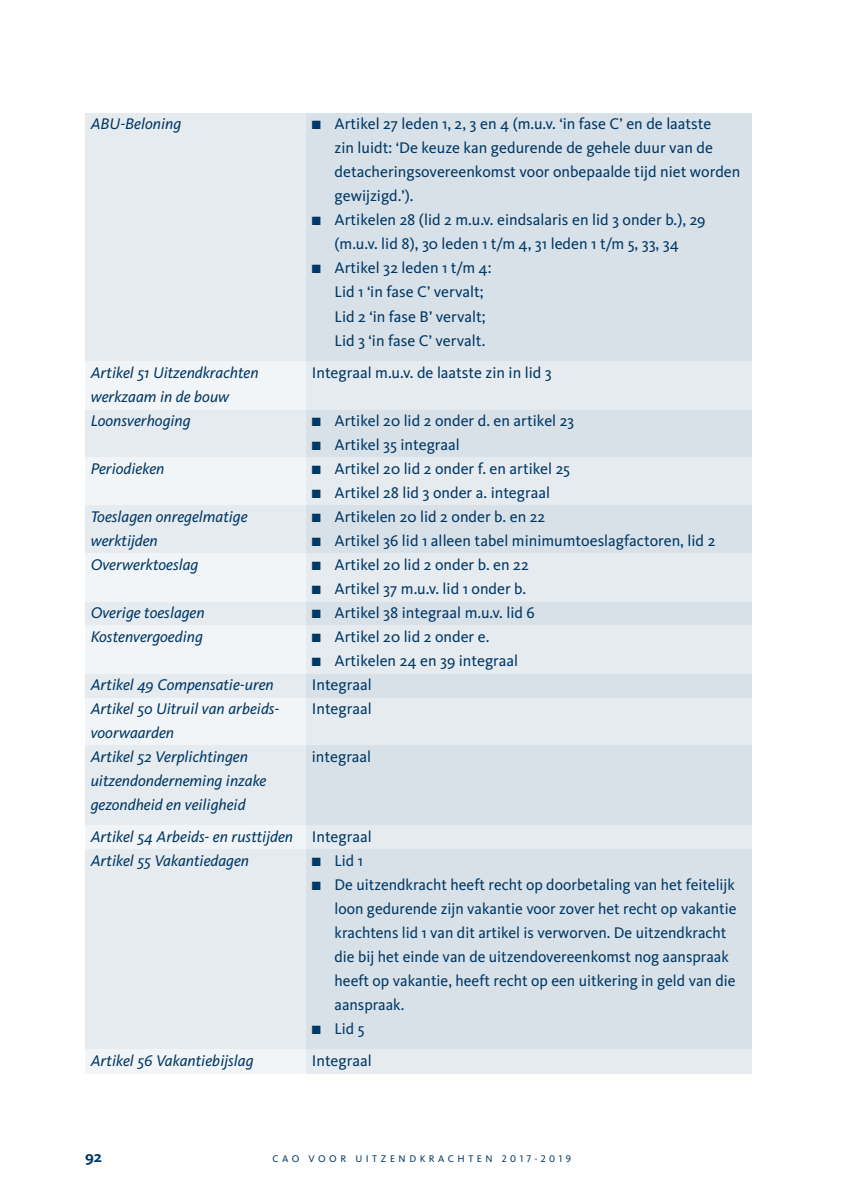
<style>
.page{position:relative;width:842px;height:1191px;background:#fff}
.page>*{position:absolute;margin:0;border:0;box-sizing:border-box;transform-origin:0 0}
.t1{font:16px/24px "Kievit";color:#003865}
.t2{font:italic 16px/24px "Kievit";color:#003865}
.t3{font:700 16px "Kievit";color:#003865}
.t4{font:10px "Kievit Book SC";letter-spacing:.35em;color:#003865}
.s1{font-style:normal}
</style>
<div class="page">
<div style="left:85px;top:113px;width:221px;height:248px;background:#e6ebf0"></div>
<div style="left:306px;top:113px;width:445px;height:248px;background:#d9e1e8"></div>
<div style="left:85px;top:361px;width:221px;height:48px;background:#f2f5f7"></div>
<div style="left:306px;top:361px;width:445px;height:48px;background:#e6ebf0"></div>
<div style="left:85px;top:409px;width:221px;height:48px;background:#e6ebf0"></div>
<div style="left:306px;top:409px;width:445px;height:48px;background:#d9e1e8"></div>
<div style="left:85px;top:457px;width:221px;height:48px;background:#f2f5f7"></div>
<div style="left:306px;top:457px;width:445px;height:48px;background:#e6ebf0"></div>
<div style="left:85px;top:506px;width:221px;height:48px;background:#e6ebf0"></div>
<div style="left:306px;top:506px;width:445px;height:48px;background:#d9e1e8"></div>
<div style="left:85px;top:553px;width:221px;height:48px;background:#f2f5f7"></div>
<div style="left:306px;top:553px;width:445px;height:48px;background:#e6ebf0"></div>
<div style="left:85px;top:601px;width:221px;height:24px;background:#e6ebf0"></div>
<div style="left:306px;top:601px;width:445px;height:24px;background:#d9e1e8"></div>
<div style="left:85px;top:625px;width:221px;height:48px;background:#f2f5f7"></div>
<div style="left:306px;top:625px;width:445px;height:48px;background:#e6ebf0"></div>
<div style="left:85px;top:673px;width:221px;height:24px;background:#e6ebf0"></div>
<div style="left:306px;top:673px;width:445px;height:24px;background:#d9e1e8"></div>
<div style="left:85px;top:697px;width:221px;height:48px;background:#f2f5f7"></div>
<div style="left:306px;top:697px;width:445px;height:48px;background:#e6ebf0"></div>
<div style="left:85px;top:745px;width:221px;height:80px;background:#e6ebf0"></div>
<div style="left:306px;top:745px;width:445px;height:80px;background:#d9e1e8"></div>
<div style="left:85px;top:825px;width:221px;height:24px;background:#f2f5f7"></div>
<div style="left:306px;top:825px;width:445px;height:24px;background:#e6ebf0"></div>
<div style="left:85px;top:849px;width:221px;height:200px;background:#e6ebf0"></div>
<div style="left:306px;top:849px;width:445px;height:200px;background:#d9e1e8"></div>
<div style="left:85px;top:1049px;width:221px;height:24px;background:#f2f5f7"></div>
<div style="left:306px;top:1049px;width:445px;height:24px;background:#e6ebf0"></div>
<p class="t2" style="left:91px;top:112px;width:92px">ABU-Beloning</p>
<p class="t1" style="left:334px;top:112px;width:407px;text-indent:-23px">■ Artikel 27 leden 1, 2, 3 en 4 (m.u.v. ‘in fase C’ en de laatste<br>zin luidt: ‘De keuze kan gedurende de gehele duur van de detacheringsovereenkomst voor onbepaalde tijd niet worden gewijzigd.’).</p>
<p class="t1" style="left:312px;top:208px;width:395px;text-align:center">■ Artikelen 28 (lid 2 m.u.v. eindsalaris en lid 3 onder b.), 29 (m.u.v. lid 8), 30 leden 1 t/m 4, 31 leden 1 t/m 5, 33, 34</p>
<p class="t1" style="left:334px;top:256px;width:158px;text-indent:-23px">■ Artikel 32 leden 1 t/m 4:<br>Lid 1 ‘in fase C’ vervalt;<br>Lid 2 ‘in fase B’ vervalt;<br>Lid 3 ‘in fase C’ vervalt.</p>
<p class="t2" style="left:91px;top:360px;width:169px">Artikel 51 Uitzendkrachten werkzaam in de bouw</p>
<p class="t1" style="left:312px;top:360px;width:241px">Integraal m.u.v. de laatste zin in lid 3</p>
<p class="t2" style="left:91px;top:408px;width:101px">Loonsverhoging</p>
<p class="t1" style="left:312px;top:408px;width:264px">■ Artikel 20 lid 2 onder d. en artikel 23</p>
<p class="t1" style="left:312px;top:432px;width:150px">■ Artikel 35 integraal</p>
<p class="t2" style="left:91px;top:456px;width:75px">Periodieken</p>
<p class="t1" style="left:312px;top:456px;width:260px">■ Artikel 20 lid 2 onder f. en artikel 25</p>
<p class="t1" style="left:312px;top:480px;width:240px">■ Artikel 28 lid 3 onder a. integraal</p>
<p class="t2" style="left:91px;top:504px;width:158px">Toeslagen onregelmatige werktijden</p>
<p class="t1" style="left:312px;top:504px;width:235px">■ Artikelen 20 lid 2 onder b. en 22</p>
<p class="t1" style="left:312px;top:528px;width:405px">■ Artikel 36 lid 1 alleen tabel minimumtoeslagfactoren, lid 2</p>
<p class="t2" style="left:91px;top:552px;width:109px">Overwerktoeslag</p>
<p class="t1" style="left:312px;top:552px;width:218px">■ Artikel 20 lid 2 onder b. en 22</p>
<p class="t1" style="left:312px;top:576px;width:216px">■ Artikel 37 m.u.v. lid 1 onder b.</p>
<p class="t2" style="left:91px;top:600px;width:115px">Overige toeslagen</p>
<p class="t1" style="left:312px;top:600px;width:224px">■ Artikel 38 integraal m.u.v. lid 6</p>
<p class="t2" style="left:91px;top:624px;width:114px">Kostenvergoeding</p>
<p class="t1" style="left:312px;top:624px;width:179px">■ Artikel 20 lid 2 onder e.</p>
<p class="t1" style="left:312px;top:648px;width:208px">■ Artikelen 24 en 39 integraal</p>
<p class="t2" style="left:91px;top:672px;width:185px">Artikel 49 Compensatie-uren</p>
<p class="t1" style="left:312px;top:672px;width:61px">Integraal</p>
<p class="t2" style="left:91px;top:696px;width:190px">Artikel 50 Uitruil van arbeids&shy;voorwaarden</p>
<p class="t1" style="left:312px;top:696px;width:61px">Integraal</p>
<p class="t2" style="left:91px;top:744px;width:177px">Artikel 52 Verplichtingen uitzendonderneming inzake gezondheid en veiligheid</p>
<p class="t1" style="left:312px;top:744px;width:61px">integraal</p>
<p class="t2" style="left:91px;top:824px;width:283px">Artikel 54 Arbeids- en rusttijden <span class="s1">Integraal<br></span>Artikel 55 Vakantiedagen</p>
<p class="t1" style="left:312px;top:848px;width:53px">■ Lid 1</p>
<p class="t1" style="left:334px;top:872px;width:404px;text-indent:-23px">■ De uitzendkracht heeft recht op doorbetaling van het feitelijk loon gedurende zijn vakantie voor zover het recht op vakantie krachtens lid 1 van dit artikel is verworven. De uitzendkracht die bij het einde van de uitzendovereenkomst nog aanspraak heeft op vakantie, heeft recht op een uitkering in geld van die aanspraak.</p>
<p class="t1" style="left:312px;top:1016px;width:54px">■ Lid 5</p>
<p class="t2" style="left:91px;top:1048px;width:164px">Artikel 56 Vakantiebijslag</p>
<p class="t1" style="left:312px;top:1048px;width:61px">Integraal</p>
<p class="t3" style="left:85px;top:1147px;width:18px">92</p>
<p class="t4" style="left:272px;top:1152px;width:300px">CAO VOOR UITZENDKRACHTEN 2017-2019</p>
</div>
